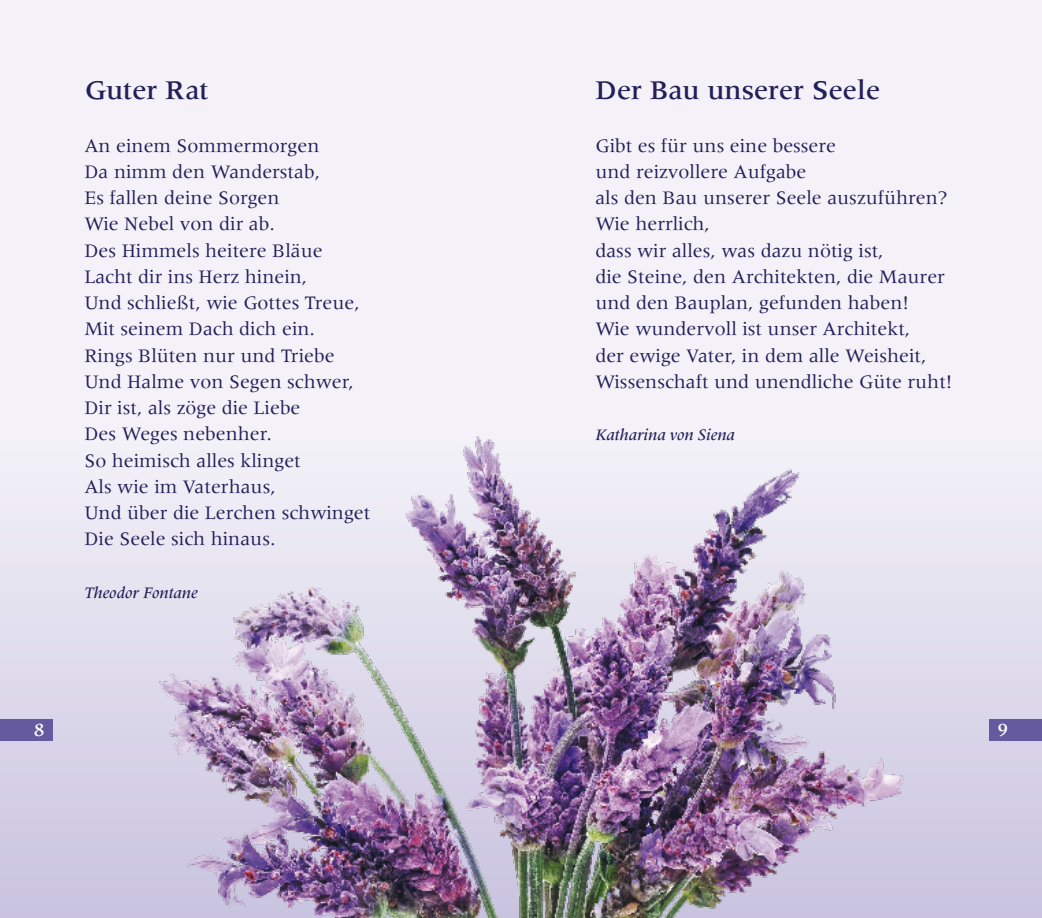
<style>
.page{position:relative;width:1042px;height:918px;background:#fff}
.page>*{position:absolute;margin:0;border:0;box-sizing:border-box;transform-origin:0 0}
.t1{font:500 28px "Meridien";color:#221f59}
.t2{font:19.78px/26.2px "Meridien";color:#221f59}
.t3{font:500 19.25px "Meridien";color:#fff}
.t4{font:italic 500 16.62px "Meridien";color:#221f59}
</style>
<div class="page">
<div style="left:0;top:0;width:1042px;height:918px;background:linear-gradient(to bottom,#fffefe,#d2cde5)"></div>
<div style="left:0;top:719px;width:52px;height:22px;background:#655a9f"></div>
<div style="left:990px;top:719px;width:52px;height:22px;background:#655a9f"></div>
<img style="left:144px;top:399px;width:783px;height:519px">
<h1 class="t1" style="left:84px;top:75px;width:126px">Guter Rat</h1>
<p class="t2" style="left:84px;top:132px;width:288px">An einem Sommermorgen<br>Da nimm den Wanderstab,<br>Es fallen deine Sorgen<br>Wie Nebel von dir ab.<br>Des Himmels heitere Bläue<br>Lacht dir ins Herz hinein,<br>Und schließt, wie Gottes Treue,<br>Mit seinem Dach dich ein.<br>Rings Blüten nur und Triebe<br>Und Halme von Segen schwer,<br>Dir ist, als zöge die Liebe<br>Des Weges nebenher.<br>So heimisch alles klinget<br>Als wie im Vaterhaus,<br>Und über die Lerchen schwinget<br>Die Seele sich hinaus.</p>
<p class="t4" style="left:84px;top:584px;width:115px">Theodor Fontane</p>
<h1 class="t1" style="left:595px;top:75px;width:286px">Der Bau unserer Seele</h1>
<p class="t2" style="left:595px;top:132px;width:359px">Gibt es für uns eine bessere<br>und reizvollere Aufgabe<br>als den Bau unserer Seele auszuführen?<br>Wie herrlich,<br>dass wir alles, was dazu nötig ist,<br>die Steine, den Architekten, die Maurer und den Bauplan, gefunden haben!<br>Wie wundervoll ist unser Architekt,<br>der ewige Vater, in dem alle Weisheit,<br>Wissenschaft und unendliche Güte ruht!</p>
<p class="t4" style="left:595px;top:426px;width:141px">Katharina von Siena</p>
<p class="t3" style="left:34px;top:719px;width:12px">8</p>
<p class="t3" style="left:997px;top:719px;width:12px">9</p>
</div>
